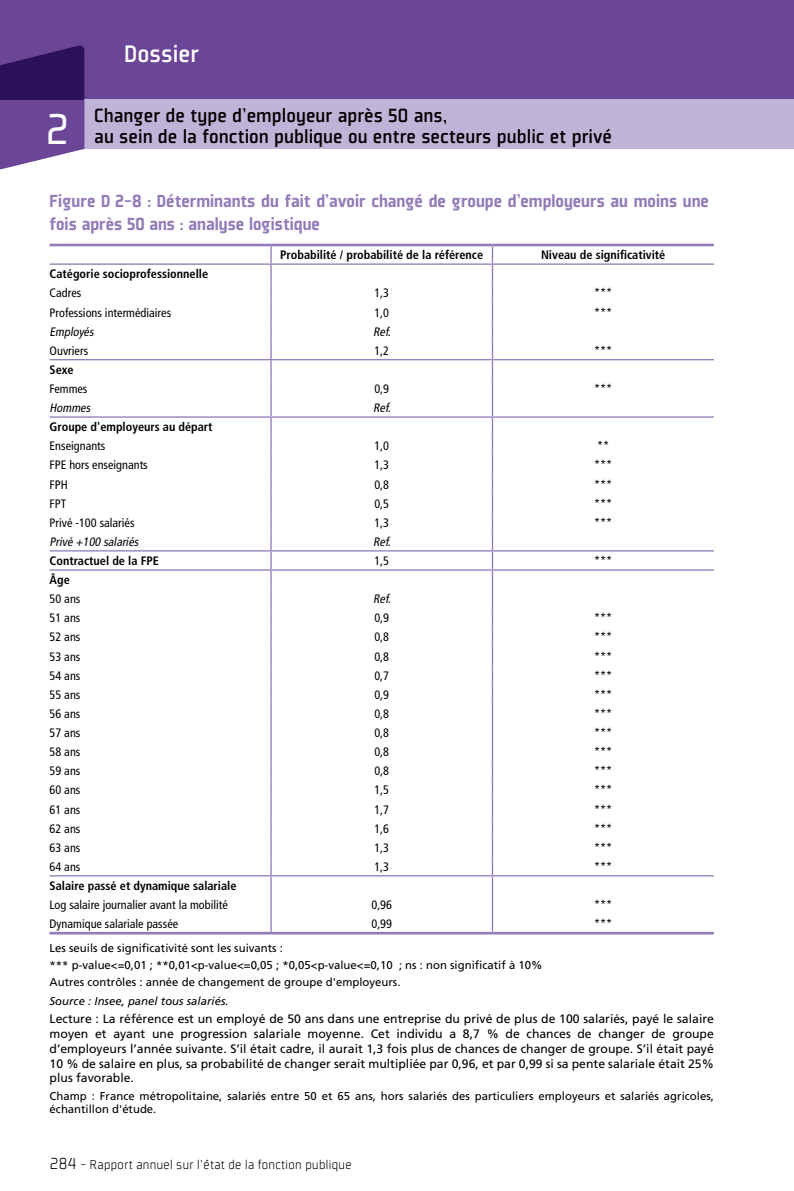
<style>
.page{position:relative;width:794px;height:1191px;background:#fff}
.page>*{position:absolute;margin:0;border:0;box-sizing:border-box;transform-origin:0 0}
.t1{font:47.25px "Plexes";color:#fff}
.t2{font:500 26.25px "Plexes";color:#fff}
.t3{font:500 21px "Plexes";color:#000}
.t4{font:900 19.25px/23.1px "Plexes";color:#927bb7}
.t5{font:300 14px "Plexes";letter-spacing:-.02em;color:#000}
.t6{font:12.25px/14.7px "Frutiger LT Std";color:#000;text-align:justify}
.t7{font:condensed 12.25px "Frutiger LT Std";color:#000}
.t8{font:700 condensed 12.25px "Frutiger LT Std";color:#000}
.t9{font:italic condensed 12.25px "Frutiger LT Std";color:#000}
.t10{font:11.38px/17.3px "Frutiger LT Std";color:#000}
.t11{font:italic 11.38px "Frutiger LT Std";color:#000}
.s1{font-size:17.5px}
</style>
<div class="page">
<div style="left:0;top:0;width:794px;height:99px;background:#6b4596"></div>
<div style="left:84px;top:99px;width:710px;height:50px;background:#c0b3d8"></div>
<svg style="left:0;top:45px;width:84px;height:125px"></svg>
<hr style="left:50px;top:244px;width:221px;height:2px;background:#927bb7">
<hr style="left:271px;top:244px;width:221px;height:2px;background:#927bb7">
<hr style="left:492px;top:244px;width:222px;height:2px;background:#927bb7">
<hr style="left:50px;top:263px;width:221px;height:2px;background:#927bb7">
<hr style="left:271px;top:263px;width:221px;height:2px;background:#927bb7">
<hr style="left:492px;top:263px;width:222px;height:2px;background:#927bb7">
<hr style="left:50px;top:359px;width:221px;height:1px;background:#927bb7">
<hr style="left:271px;top:359px;width:221px;height:1px;background:#927bb7">
<hr style="left:492px;top:359px;width:222px;height:1px;background:#927bb7">
<hr style="left:50px;top:416px;width:221px;height:2px;background:#927bb7">
<hr style="left:271px;top:416px;width:221px;height:2px;background:#927bb7">
<hr style="left:492px;top:416px;width:222px;height:2px;background:#927bb7">
<svg style="left:270px;top:246px;width:2px;height:266px"></svg>
<hr style="left:270px;top:512px;width:2px;height:20px;background:#927bb7">
<hr style="left:50px;top:550px;width:221px;height:1px;background:#927bb7">
<hr style="left:271px;top:550px;width:221px;height:1px;background:#927bb7">
<hr style="left:492px;top:550px;width:222px;height:1px;background:#927bb7">
<hr style="left:50px;top:569px;width:221px;height:1px;background:#927bb7">
<hr style="left:271px;top:569px;width:221px;height:1px;background:#927bb7">
<hr style="left:492px;top:569px;width:222px;height:1px;background:#927bb7">
<svg style="left:270px;top:532px;width:2px;height:152px"></svg>
<hr style="left:270px;top:684px;width:2px;height:20px;background:#927bb7">
<hr style="left:50px;top:875px;width:221px;height:1px;background:#927bb7">
<hr style="left:271px;top:875px;width:221px;height:1px;background:#927bb7">
<hr style="left:492px;top:875px;width:222px;height:1px;background:#927bb7">
<svg style="left:270px;top:704px;width:2px;height:228px"></svg>
<svg style="left:492px;top:246px;width:1px;height:686px"></svg>
<hr style="left:50px;top:932px;width:221px;height:2px;background:#927bb7">
<hr style="left:271px;top:932px;width:221px;height:2px;background:#927bb7">
<hr style="left:492px;top:932px;width:222px;height:2px;background:#927bb7">
<h1 class="t1" style="left:46px;top:104px;width:25px">2</h1>
<h2 class="t2" style="left:124px;top:40px;width:76px">Dossier</h2>
<h3 class="t3" style="left:94px;top:105px;width:354px">Changer de type d’employeur après 50 ans,</h3>
<h3 class="t3" style="left:94px;top:126px;width:519px">au sein de la fonction publique ou entre secteurs public et privé</h3>
<h3 class="t4" style="left:50px;top:189px;width:661px">Figure D 2-8 : Déterminants du fait d'avoir changé de groupe d'employeurs au moins une fois après 50 ans : analyse logistique</h3>
<p class="t8" style="left:280px;top:248px;width:204px">Probabilité / probabilité de la référence</p>
<p class="t8" style="left:541px;top:248px;width:126px">Niveau de significativité</p>
<p class="t8" style="left:50px;top:267px;width:160px">Catégorie socioprofessionnelle</p>
<p class="t7" style="left:50px;top:286px;width:33px">Cadres</p>
<p class="t7" style="left:374px;top:286px;width:16px">1,3</p>
<p class="t7" style="left:594px;top:286px;width:20px">***</p>
<p class="t7" style="left:50px;top:305px;width:123px">Professions intermédiaires</p>
<p class="t7" style="left:374px;top:305px;width:16px">1,0</p>
<p class="t7" style="left:594px;top:305px;width:20px">***</p>
<p class="t9" style="left:50px;top:324px;width:48px">Employés</p>
<p class="t9" style="left:373px;top:324px;width:22px">Ref.</p>
<p class="t7" style="left:50px;top:343px;width:40px">Ouvriers</p>
<p class="t7" style="left:374px;top:343px;width:16px">1,2</p>
<p class="t7" style="left:594px;top:343px;width:20px">***</p>
<p class="t8" style="left:50px;top:362px;width:26px">Sexe</p>
<p class="t7" style="left:50px;top:381px;width:39px">Femmes</p>
<p class="t7" style="left:374px;top:381px;width:16px">0,9</p>
<p class="t7" style="left:594px;top:381px;width:20px">***</p>
<p class="t9" style="left:50px;top:401px;width:45px">Hommes</p>
<p class="t9" style="left:373px;top:401px;width:22px">Ref.</p>
<p class="t8" style="left:50px;top:420px;width:164px">Groupe d'employeurs au départ</p>
<p class="t7" style="left:50px;top:439px;width:57px">Enseignants</p>
<p class="t7" style="left:374px;top:439px;width:16px">1,0</p>
<p class="t7" style="left:597px;top:439px;width:14px">**</p>
<p class="t7" style="left:50px;top:458px;width:100px">FPE hors enseignants</p>
<p class="t7" style="left:374px;top:458px;width:16px">1,3</p>
<p class="t7" style="left:594px;top:458px;width:20px">***</p>
<p class="t7" style="left:50px;top:477px;width:20px">FPH</p>
<p class="t7" style="left:374px;top:477px;width:16px">0,8</p>
<p class="t7" style="left:594px;top:477px;width:20px">***</p>
<p class="t7" style="left:50px;top:496px;width:18px">FPT</p>
<p class="t7" style="left:374px;top:496px;width:16px">0,5</p>
<p class="t7" style="left:594px;top:496px;width:20px">***</p>
<p class="t7" style="left:50px;top:515px;width:86px">Privé -100 salariés</p>
<p class="t7" style="left:374px;top:515px;width:16px">1,3</p>
<p class="t7" style="left:594px;top:515px;width:20px">***</p>
<p class="t9" style="left:50px;top:534px;width:93px">Privé +100 salariés</p>
<p class="t9" style="left:373px;top:534px;width:22px">Ref.</p>
<p class="t8" style="left:50px;top:553px;width:111px">Contractuel de la FPE</p>
<p class="t7" style="left:374px;top:553px;width:16px">1,5</p>
<p class="t7" style="left:594px;top:553px;width:20px">***</p>
<p class="t8" style="left:50px;top:572px;width:22px">Âge</p>
<p class="t7" style="left:50px;top:592px;width:32px">50 ans</p>
<p class="t9" style="left:373px;top:592px;width:22px">Ref.</p>
<p class="t7" style="left:50px;top:611px;width:32px">51 ans</p>
<p class="t7" style="left:374px;top:611px;width:16px">0,9</p>
<p class="t7" style="left:594px;top:611px;width:20px">***</p>
<p class="t7" style="left:50px;top:630px;width:32px">52 ans</p>
<p class="t7" style="left:374px;top:630px;width:16px">0,8</p>
<p class="t7" style="left:594px;top:630px;width:20px">***</p>
<p class="t7" style="left:50px;top:649px;width:32px">53 ans</p>
<p class="t7" style="left:374px;top:649px;width:16px">0,8</p>
<p class="t7" style="left:594px;top:649px;width:20px">***</p>
<p class="t7" style="left:50px;top:668px;width:32px">54 ans</p>
<p class="t7" style="left:374px;top:668px;width:16px">0,7</p>
<p class="t7" style="left:594px;top:668px;width:20px">***</p>
<p class="t7" style="left:50px;top:687px;width:32px">55 ans</p>
<p class="t7" style="left:374px;top:687px;width:16px">0,9</p>
<p class="t7" style="left:594px;top:687px;width:20px">***</p>
<p class="t7" style="left:50px;top:706px;width:32px">56 ans</p>
<p class="t7" style="left:374px;top:706px;width:16px">0,8</p>
<p class="t7" style="left:594px;top:706px;width:20px">***</p>
<p class="t7" style="left:50px;top:725px;width:32px">57 ans</p>
<p class="t7" style="left:374px;top:725px;width:16px">0,8</p>
<p class="t7" style="left:594px;top:725px;width:20px">***</p>
<p class="t7" style="left:50px;top:745px;width:32px">58 ans</p>
<p class="t7" style="left:374px;top:745px;width:16px">0,8</p>
<p class="t7" style="left:594px;top:745px;width:20px">***</p>
<p class="t7" style="left:50px;top:764px;width:32px">59 ans</p>
<p class="t7" style="left:374px;top:764px;width:16px">0,8</p>
<p class="t7" style="left:594px;top:764px;width:20px">***</p>
<p class="t7" style="left:50px;top:783px;width:32px">60 ans</p>
<p class="t7" style="left:374px;top:783px;width:16px">1,5</p>
<p class="t7" style="left:594px;top:783px;width:20px">***</p>
<p class="t7" style="left:50px;top:802px;width:32px">61 ans</p>
<p class="t7" style="left:374px;top:802px;width:16px">1,7</p>
<p class="t7" style="left:594px;top:802px;width:20px">***</p>
<p class="t7" style="left:50px;top:821px;width:32px">62 ans</p>
<p class="t7" style="left:374px;top:821px;width:16px">1,6</p>
<p class="t7" style="left:594px;top:821px;width:20px">***</p>
<p class="t7" style="left:50px;top:840px;width:32px">63 ans</p>
<p class="t7" style="left:374px;top:840px;width:16px">1,3</p>
<p class="t7" style="left:594px;top:840px;width:20px">***</p>
<p class="t7" style="left:50px;top:859px;width:32px">64 ans</p>
<p class="t7" style="left:374px;top:859px;width:16px">1,3</p>
<p class="t7" style="left:594px;top:859px;width:20px">***</p>
<p class="t8" style="left:50px;top:878px;width:188px">Salaire passé et dynamique salariale</p>
<p class="t7" style="left:50px;top:897px;width:180px">Log salaire journalier avant la mobilité</p>
<p class="t7" style="left:371px;top:897px;width:22px">0,96</p>
<p class="t7" style="left:594px;top:897px;width:20px">***</p>
<p class="t7" style="left:50px;top:917px;width:130px">Dynamique salariale passée</p>
<p class="t7" style="left:371px;top:917px;width:22px">0,99</p>
<p class="t7" style="left:594px;top:917px;width:20px">***</p>
<p class="t10" style="left:50px;top:939px;width:494px">Les seuils de significativité sont les suivants :<br>*** p-value&lt;=0,01 ; **0,01&lt;p-value&lt;=0,05 ; *0,05&lt;p-value&lt;=0,10 ; ns : non significatif à 10%<br>Autres contrôles : année de changement de groupe d'employeurs.</p>
<p class="t11" style="left:50px;top:994px;width:180px">Source : Insee, panel tous salariés.</p>
<p class="t6" style="left:50px;top:1012px;width:666px">Lecture : La référence est un employé de 50 ans dans une entreprise du privé de plus de 100 salariés, payé le salaire moyen et ayant une progression salariale moyenne. Cet individu a 8,7 % de chances de changer de groupe d’employeurs l’année suivante. S’il était cadre, il aurait 1,3 fois plus de chances de changer de groupe. S’il était payé 10 % de salaire en plus, sa probabilité de changer serait multipliée par 0,96, et par 0,99 si sa pente salariale était 25% plus favorable.</p>
<p class="t10" style="left:50px;top:1089px;width:666px;line-height:13.7px">Champ : France métropolitaine, salariés entre 50 et 65 ans, hors salariés des particuliers employeurs et salariés agricoles, échantillon d'étude.</p>
<p class="t5" style="left:50px;top:1157px;width:304px"><span class="s1">284</span> - Rapport annuel sur l’état de la fonction publique</p>
</div>
